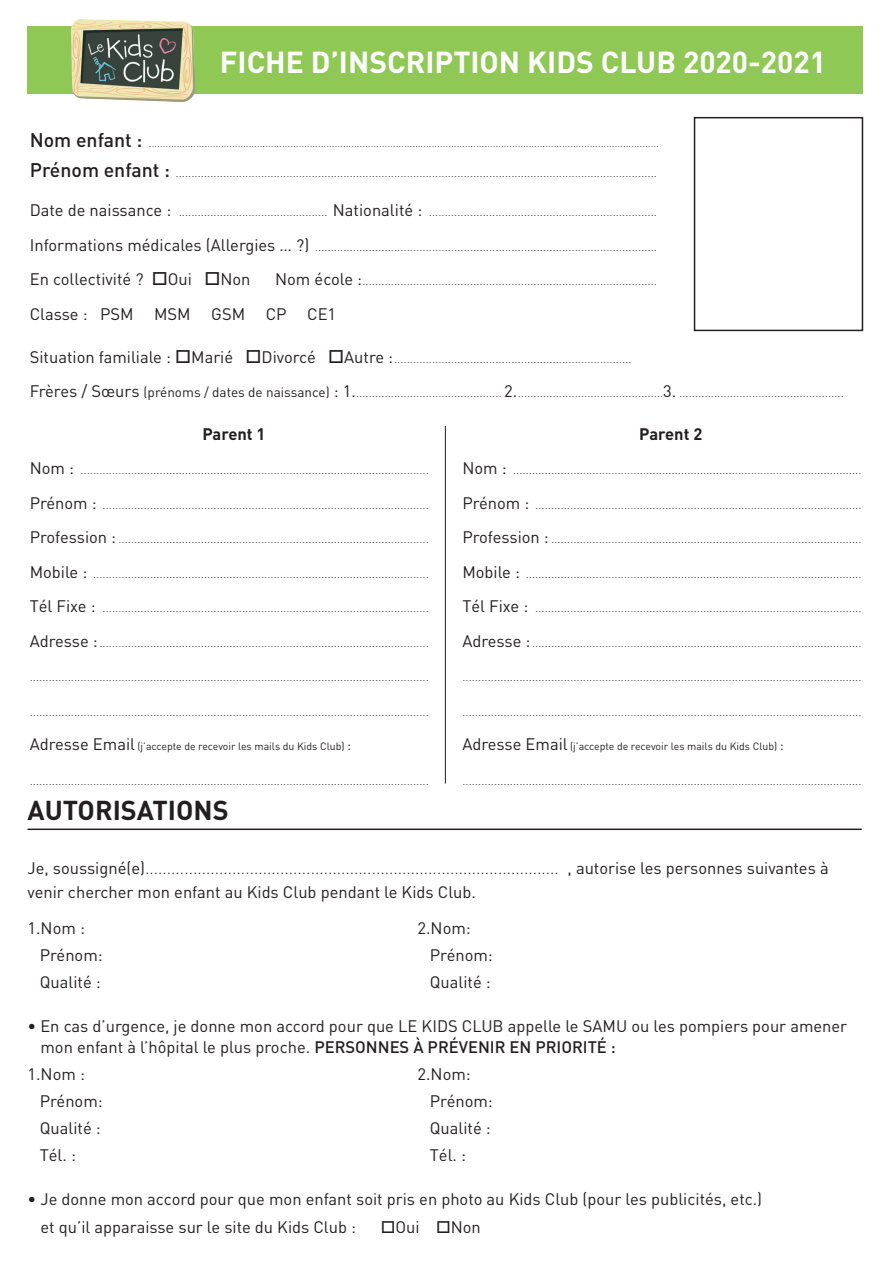
<style>
.page{position:relative;width:893px;height:1263px;background:#fff}
.page>*{position:absolute;margin:0;border:0;box-sizing:border-box;transform-origin:0 0}
.t1{font:700 30px "DIN";color:#fff}
.t2{font:700 27px "DIN";color:#231f20}
.t3{font:16.5px/24px "DIN";color:#231f20}
.t4{font:700 16.5px "DIN";color:#231f20}
.t5{font:300 12px "DIN";color:#231f20}
.t6{font:300 10.5px "DIN";color:#231f20}
.t7{font:10.5px "DIN";color:#231f20}
.s1{font-weight:500;font-size:19.5px}
.s2{font-weight:400;font-size:16.5px}
.s3{font-weight:400;font-size:13.5px}
.s4{font-size:16.5px}
.s5{font-size:13.5px}
.s6{font-weight:300}
.s7{font-weight:500}
</style>
<div class="page">
<div style="left:28px;top:26px;width:835px;height:68px;background:#8fc855"></div>
<img style="left:71px;top:19px;width:124px;height:82px">
<div style="left:694px;top:117px;width:169px;height:214px;border:2px solid #231f20"></div>
<hr style="left:28px;top:828px;width:834px;height:2px;background:#231f20">
<hr style="left:445px;top:426px;width:1px;height:357px;background:#231f20">
<h1 class="t1" style="left:220px;top:42px;width:608px">FICHE D’INSCRIPTION KIDS CLUB 2020-2021</h1>
<p class="t6" style="left:30px;top:137px;width:631px"><span class="s1">Nom enfant :</span> .........................................................................................................................................................................................</p>
<p class="t5" style="left:30px;top:166px;width:629px"><span class="s1">Prénom enfant :</span> .........................................................................................................................................................</p>
<p class="t5" style="left:30px;top:204px;width:629px"><span class="s2">Date de naissance :</span> ................................................ <span class="s2">Nationalité :</span> .........................................................................</p>
<p class="t5" style="left:30px;top:239px;width:629px"><span class="s2">Informations médicales (Allergies … ?)</span> .............................................................................................................</p>
<h3 class="t3" style="left:30px;top:267px;width:222px">En collectivité ? □Oui □Non</h3>
<p class="t5" style="left:275px;top:273px;width:383px"><span class="s2">Nom école :</span>..............................................................................................</p>
<h3 class="t3" style="left:30px;top:301px;width:308px">Classe : PSM MSM GSM CP CE1</h3>
<p class="t5" style="left:30px;top:351px;width:603px"><span class="s2">Situation familiale :</span> □<span class="s2">Marié</span> □<span class="s2">Divorcé</span> □<span class="s2">Autre :</span>............................................................................</p>
<p class="t5" style="left:30px;top:385px;width:816px"><span class="s2">Frères / Sœurs</span> <span class="s3">(prénoms / dates de naissance)</span> <span class="s2">: 1.</span>............................................... <span class="s2">2.</span>...............................................<span class="s2">3.</span>.....................................................</p>
<h3 class="t4" style="left:202px;top:423px;width:65px">Parent 1</h3>
<p class="t5" style="left:30px;top:462px;width:401px"><span class="s2">Nom :</span> ...............................................................................................................</p>
<p class="t5" style="left:30px;top:497px;width:401px"><span class="s2">Prénom :</span> ........................................................................................................</p>
<p class="t5" style="left:30px;top:531px;width:401px"><span class="s2">Profession :</span>...................................................................................................</p>
<p class="t5" style="left:30px;top:566px;width:401px"><span class="s2">Mobile :</span> ...........................................................................................................</p>
<p class="t5" style="left:30px;top:600px;width:401px"><span class="s2">Tél Fixe :</span> ........................................................................................................</p>
<p class="t5" style="left:30px;top:635px;width:401px"><span class="s2">Adresse :</span>.........................................................................................................</p>
<p class="t5" style="left:30px;top:669px;width:401px">..............................................................................................................................</p>
<p class="t5" style="left:30px;top:704px;width:401px">..............................................................................................................................</p>
<p class="t7" style="left:30px;top:740px;width:323px"><span class="s4">Adresse Email</span> (j’accepte de recevoir les mails du Kids Club) <span class="s5">:</span></p>
<p class="t5" style="left:30px;top:773px;width:401px">..............................................................................................................................</p>
<h2 class="t2" style="left:28px;top:793px;width:203px">AUTORISATIONS</h2>
<h3 class="t4" style="left:639px;top:423px;width:65px">Parent 2</h3>
<p class="t5" style="left:462px;top:462px;width:401px"><span class="s2">Nom :</span> ...............................................................................................................</p>
<p class="t5" style="left:462px;top:497px;width:401px"><span class="s2">Prénom :</span> ........................................................................................................</p>
<p class="t5" style="left:462px;top:531px;width:401px"><span class="s2">Profession :</span>...................................................................................................</p>
<p class="t5" style="left:462px;top:566px;width:401px"><span class="s2">Mobile :</span> ...........................................................................................................</p>
<p class="t5" style="left:462px;top:600px;width:401px"><span class="s2">Tél Fixe :</span> ........................................................................................................</p>
<p class="t5" style="left:462px;top:635px;width:401px"><span class="s2">Adresse :</span>.........................................................................................................</p>
<p class="t5" style="left:462px;top:669px;width:401px">..............................................................................................................................</p>
<p class="t5" style="left:462px;top:704px;width:401px">..............................................................................................................................</p>
<p class="t7" style="left:462px;top:740px;width:323px"><span class="s4">Adresse Email</span> (j’accepte de recevoir les mails du Kids Club) <span class="s5">:</span></p>
<p class="t5" style="left:462px;top:773px;width:401px">..............................................................................................................................</p>
<h3 class="t3" style="left:28px;top:856px;width:803px">Je, soussigné(e)<span class="s6">................................................................................................</span> , autorise les personnes suivantes à venir chercher mon enfant au Kids Club pendant le Kids Club.</h3>
<h3 class="t3" style="left:28px;top:915px;width:59px">1.Nom :</h3>
<h3 class="t3" style="left:418px;top:915px;width:55px">2.Nom:</h3>
<h3 class="t3" style="left:40px;top:942px;width:64px">Prénom:</h3>
<h3 class="t3" style="left:430px;top:942px;width:64px">Prénom:</h3>
<h3 class="t3" style="left:40px;top:969px;width:62px">Qualité :</h3>
<h3 class="t3" style="left:430px;top:969px;width:62px">Qualité :</h3>
<h3 class="t3" style="left:40px;top:1015px;width:808px;line-height:21px;text-indent:-13px">• En cas d’urgence, je donne mon accord pour que LE KIDS CLUB appelle le SAMU ou les pompiers pour amener mon enfant à l’hôpital le plus proche. <span class="s7">PERSONNES À PRÉVENIR EN PRIORITÉ :</span></h3>
<h3 class="t3" style="left:28px;top:1061px;width:59px">1.Nom :</h3>
<h3 class="t3" style="left:418px;top:1061px;width:55px">2.Nom:</h3>
<h3 class="t3" style="left:40px;top:1088px;width:64px">Prénom:</h3>
<h3 class="t3" style="left:430px;top:1088px;width:64px">Prénom:</h3>
<h3 class="t3" style="left:40px;top:1115px;width:62px">Qualité :</h3>
<h3 class="t3" style="left:430px;top:1115px;width:62px">Qualité :</h3>
<h3 class="t3" style="left:40px;top:1142px;width:38px">Tél. :</h3>
<h3 class="t3" style="left:430px;top:1142px;width:38px">Tél. :</h3>
<h3 class="t3" style="left:40px;top:1184px;width:723px;line-height:28.5px;text-indent:-13px">• Je donne mon accord pour que mon enfant soit pris en photo au Kids Club (pour les publicités, etc.) et qu’il apparaisse sur le site du Kids Club :</h3>
<h3 class="t3" style="left:381px;top:1215px;width:102px">□Oui □Non</h3>
</div>
